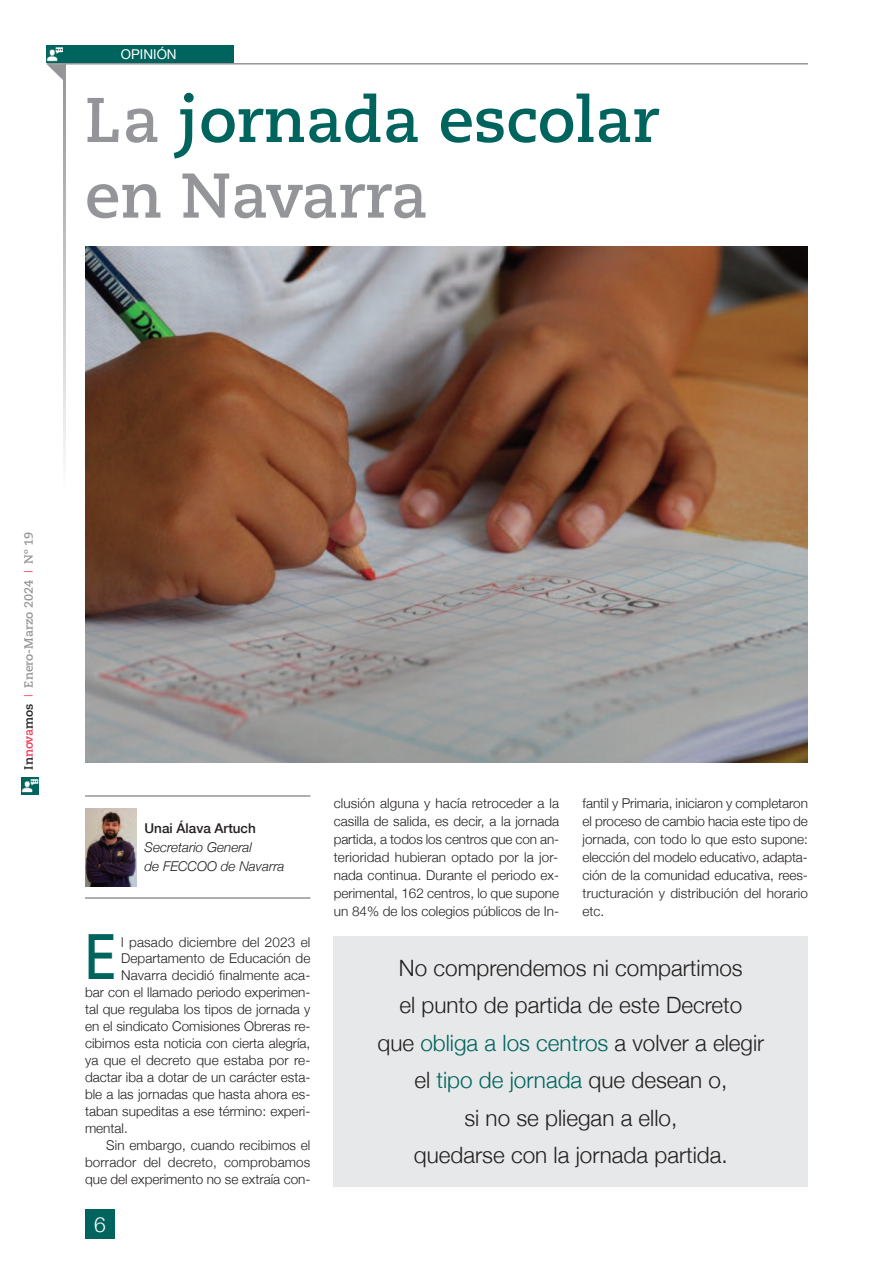
<style>
.page{position:relative;width:893px;height:1263px;background:#fff}
.page>*{position:absolute;margin:0;border:0;box-sizing:border-box;transform-origin:0 0}
.t1{font:700 63px/75.6px "Caecilia LT Std";color:#00645e}
.t2{font:500 62.4px "Helvetica Neue";color:#00645e;scale:.77 1}
.t3{font:300 22.5px/37.5px "Helvetica Neue";color:#231f20;text-align:center}
.t4{font:300 21px "Helvetica Neue";color:#fff}
.t5{font:300 13.5px/17.9px "Helvetica Neue";color:#231f20;text-align:justify}
.t6{font:italic 300 13.5px/18.9px "Helvetica Neue";color:#231f20}
.t7{font:500 13.5px "Helvetica Neue";color:#231f20}
.t8{font:13.5px "Helvetica Neue";color:#fff}
.t9{font:700 12px "Caecilia LT Std";color:#939598}
.s1{color:#939598}
.s2{color:#231f20}
.s3{color:#ee3d56}
.s4{font-family:"Helvetica Neue";font-weight:300;color:#ee3d56}
.s5{color:#00645e}
</style>
<div class="page">
<img style="left:85px;top:247px;width:723px;height:516px">
<div style="left:85px;top:1209px;width:30px;height:30px;background:#00645e"></div>
<img style="left:21px;top:777px;width:17px;height:18px">
<img style="left:47px;top:46px;width:17px;height:17px">
<div style="left:64px;top:46px;width:170px;height:17px;background:#00645e"></div>
<hr style="left:47px;top:63px;width:761px;height:2px;background:#939598">
<svg style="left:47px;top:64px;width:17px;height:17px"></svg>
<svg style="left:64px;top:65px;width:1px;height:392px"></svg>
<div style="left:334px;top:935px;width:474px;height:251px;background:#e7e8e9"></div>
<svg style="left:85px;top:886px;width:51px;height:1px"></svg>
<img style="left:85px;top:808px;width:51px;height:78px">
<hr style="left:85px;top:795px;width:225px;height:2px;background:#939598">
<hr style="left:85px;top:897px;width:225px;height:2px;background:#939598">
<p class="t8" style="left:121px;top:47px;width:57px">OPINIÓN</p>
<h1 class="t1" style="left:85px;top:88px;width:576px"><span class="s1">La</span> jornada escolar <span class="s1">en Navarra</span></h1>
<p class="t9" style="left:24px;top:770px;width:239px;rotate:-90deg"><span class="s2">In</span><span class="s3">nova</span><span class="s2">mos</span> <span class="s4">I</span> Enero-Marzo 2024 <span class="s4">I</span> Nº 19</p>
<p class="t7" style="left:145px;top:820px;width:113px">Unai Álava Artuch</p>
<p class="t6" style="left:145px;top:837px;width:142px">Secretario General<br>de FECCOO de Navarra</p>
<h2 class="t2" style="left:85px;top:918px;width:41px">E</h2>
<p class="t5" style="left:121px;top:932px;width:191px">l pasado diciembre del 2023 el</p>
<p class="t5" style="left:121px;top:949px;width:191px">Departamento de Educación de</p>
<p class="t5" style="left:121px;top:966px;width:191px">Navarra decidió finalmente aca-</p>
<p class="t5" style="left:85px;top:983px;width:227px">bar con el llamado periodo experimen-</p>
<p class="t5" style="left:85px;top:1000px;width:227px">tal que regulaba los tipos de jornada y</p>
<p class="t5" style="left:85px;top:1017px;width:227px">en el sindicato Comisiones Obreras re-</p>
<p class="t5" style="left:85px;top:1034px;width:227px">cibimos esta noticia con cierta alegría,</p>
<p class="t5" style="left:85px;top:1051px;width:227px">ya que el decreto que estaba por re-</p>
<p class="t5" style="left:85px;top:1068px;width:227px">dactar iba a dotar de un carácter esta-</p>
<p class="t5" style="left:85px;top:1085px;width:227px">ble a las jornadas que hasta ahora es-</p>
<p class="t5" style="left:85px;top:1102px;width:227px">taban supeditas a ese término: experi-</p>
<p class="t5" style="left:85px;top:1119px;width:44px">mental.</p>
<p class="t5" style="left:106px;top:1136px;width:206px">Sin embargo, cuando recibimos el</p>
<p class="t5" style="left:85px;top:1152px;width:227px">borrador del decreto, comprobamos</p>
<p class="t5" style="left:85px;top:1169px;width:227px">que del experimento no se extraía con-</p>
<h3 class="t4" style="left:94px;top:1212px;width:13px">6</h3>
<p class="t5" style="left:334px;top:794px;width:227px">clusión alguna y hacía retroceder a la casilla de salida, es decir, a la jornada partida, a todos los centros que con an&shy;terioridad hubieran optado por la jor&shy;nada continua. Durante el periodo ex&shy;perimental, 162 centros, lo que supone un 84% de los colegios públicos de In-</p>
<p class="t5" style="left:583px;top:794px;width:227px">fantil y Primaria, iniciaron y completaron el proceso de cambio hacia este tipo de jornada, con todo lo que esto supone: elección del modelo educativo, adapta&shy;ción de la comunidad educativa, rees&shy;tructuración y distribución del horario etc.</p>
<h3 class="t3" style="left:377px;top:948px;width:388px">No comprendemos ni compartimos<br>el punto de partida de este Decreto<br>que <span class="s5">obliga a los centros</span> a volver a elegir el <span class="s5">tipo de jornada</span> que desean o,<br>si no se pliegan a ello,<br>quedarse con la jornada partida.</h3>
</div>
